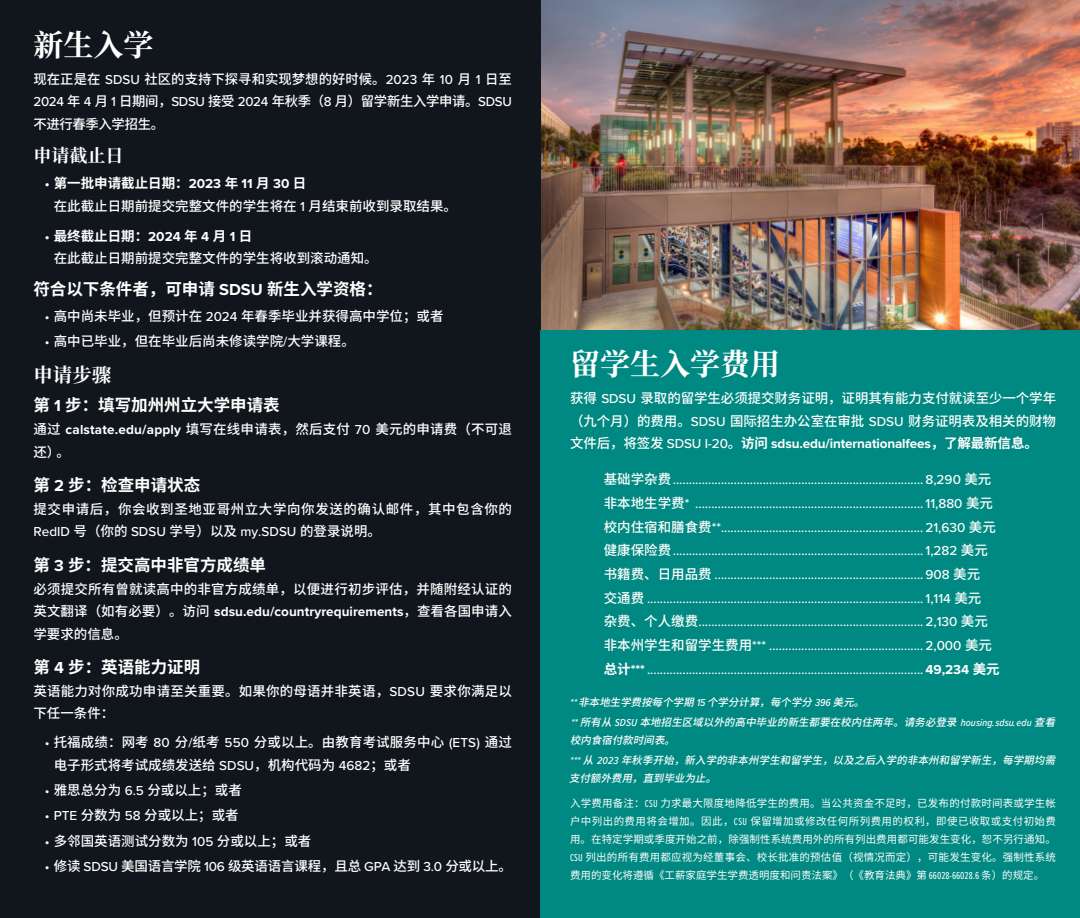
<style>
.page{position:relative;width:1080px;height:918px;background:#fff}
.page>*{position:absolute;margin:0;border:0;box-sizing:border-box;transform-origin:0 0}
.t1{font:700 30px "Noto Serif SC";color:#fff}
.t2{font:700 19.5px "Noto Serif SC";color:#fff}
.t3{font:700 18px "Noto Serif SC";color:#fff}
.Section_Title_B{font:700 16.5px "Noto Sans SC";color:#fff}
.Body_Leader{font:500 13.5px "Proxima Nova";color:#fff}
.Body{font:500 13.5px/22.5px "Noto Sans SC";color:#fff;text-align:justify}
.Body-2{font:500 13.5px/22.5px "Noto Sans SC";letter-spacing:.045em;color:#fff}
.t4{font:700 13.5px "Noto Sans SC";color:#fff}
.Body_Leader-2{font:10.5px/18px "Noto Sans SC";color:#fff;text-align:justify}
.Body_Leader-3{font:italic 500 10.5px/18px "Noto Sans SC";color:#fff}
.s1{font-family:"Proxima Nova"}
.s2{font-family:"Proxima Nova";font-weight:700}
.s3{font-weight:700}
.s4{font-family:"Noto Sans SC"}
.s5{font-family:"Noto Sans SC";font-weight:700}
.s6{font-family:"Proxima Nova Cond"}
.s7{font-family:"Proxima Nova Ex Cn"}
</style>
<div class="page">
<img style="left:540px;top:0;width:540px;height:330px">
<div style="left:0;top:0;width:540px;height:918px;background:#10161c"></div>
<div style="left:540px;top:330px;width:540px;height:588px;background:#008982"></div>
<p class="t1" style="left:33px;top:28px;width:121px">新生入学</p>
<p class="Body" style="left:33px;top:68px;width:480px">现在正是在 <span class="s1">SDSU</span> 社区的支持下探寻和实现梦想的好时候。<span class="s1">2023</span> 年 <span class="s1">10</span> 月 <span class="s1">1</span> 日至<span class="s1">2024</span> 年 <span class="s1">4</span> 月 <span class="s1">1</span> 日期间，<span class="s1">SDSU</span> 接受 <span class="s1">2024</span> 年秋季（<span class="s1">8</span> 月）留学新生入学申请。<span class="s1">SDSU</span>不进行春季入学招生。</p>
<p class="t3" style="left:33px;top:145px;width:91px">申请截止日</p>
<p class="t4" style="left:45px;top:176px;width:263px"><span class="s1">•</span> 第一批申请截止日期：<span class="s1">2023</span> 年 <span class="s1">11</span> 月 <span class="s1">30</span> 日</p>
<p class="Body" style="left:54px;top:195px;width:405px">在此截止日期前提交完整文件的学生将在 <span class="s1">1</span> 月结束前收到录取结果。</p>
<p class="t4" style="left:45px;top:228px;width:209px"><span class="s1">•</span> 最终截止日期：<span class="s1">2024</span> 年 <span class="s1">4</span> 月 <span class="s1">1</span> 日</p>
<p class="Body" style="left:54px;top:247px;width:326px">在此截止日期前提交完整文件的学生将收到滚动通知。</p>
<p class="Section_Title_B" style="left:33px;top:280px;width:351px">符合以下条件者，可申请 <span class="s1">SDSU</span> 新生入学资格：</p>
<p class="Body" style="left:45px;top:305px;width:400px"><span class="s1">•</span> 高中尚未毕业，但预计在 <span class="s1">2024</span> 年春季毕业并获得高中学位；或者</p>
<p class="Body" style="left:45px;top:330px;width:312px"><span class="s1">•</span> 高中已毕业，但在毕业后尚未修读学院<span class="s1">/</span>大学课程。</p>
<p class="t2" style="left:33px;top:364px;width:79px">申请步骤</p>
<p class="Section_Title_B" style="left:33px;top:396px;width:248px">第 <span class="s1">1</span> 步：填写加州州立大学申请表</p>
<p class="Body" style="left:33px;top:418px;width:480px">通过 <span class="s2">calstate.edu/apply</span> 填写在线申请表，然后支付 <span class="s1">70</span> 美元的申请费（不可退还）。</p>
<p class="Section_Title_B" style="left:33px;top:476px;width:168px">第 <span class="s1">2</span> 步：检查申请状态</p>
<p class="Body-2" style="left:33px;top:498px;width:480px">提交申请后，你会收到圣地亚哥州立大学向你发送的确认邮件，其中包含你的<br><span class="s1">RedID</span> 号（你的 <span class="s1">SDSU</span> 学号）以及 <span class="s1">my.SDSU</span> 的登录说明。</p>
<p class="Section_Title_B" style="left:33px;top:555px;width:234px">第 <span class="s1">3</span> 步：提交高中非官方成绩单</p>
<p class="Body" style="left:33px;top:578px;width:480px">必须提交所有曾就读高中的非官方成绩单，以便进行初步评估，并随附经认证的英文翻译（如有必要）。访问 <span class="s2">sdsu.edu/countryrequirements</span>，查看各国申请入学要求的信息。</p>
<p class="Section_Title_B" style="left:33px;top:657px;width:168px">第 <span class="s1">4</span> 步：英语能力证明</p>
<p class="Body" style="left:33px;top:680px;width:480px">英语能力对你成功申请至关重要。如果你的母语并非英语，<span class="s1">SDSU</span> 要求你满足以下任一条件：</p>
<p class="Body" style="left:54px;top:732px;width:460px;text-indent:-9px"><span class="s1">•</span> 托福成绩：网考 <span class="s1">80</span> 分<span class="s1">/</span>纸考 <span class="s1">550</span> 分或以上。由教育考试服务中心 <span class="s1">(ETS)</span> 通过电子形式将考试成绩发送给 <span class="s1">SDSU</span>，机构代码为 <span class="s1">4682</span>；或者</p>
<p class="Body" style="left:45px;top:779px;width:199px"><span class="s1">•</span> 雅思总分为 <span class="s1">6.5</span> 分或以上；或者</p>
<p class="Body" style="left:45px;top:804px;width:195px"><span class="s1">• PTE</span> 分数为 <span class="s1">58</span> 分或以上；或者</p>
<p class="Body" style="left:45px;top:830px;width:268px"><span class="s1">•</span> 多邻国英语测试分数为 <span class="s1">105</span> 分或以上；或者</p>
<p class="Body" style="left:45px;top:855px;width:469px"><span class="s1">•</span> 修读 <span class="s1">SDSU</span> 美国语言学院 <span class="s1">106</span> 级英语语言课程，且总 <span class="s1">GPA</span> 达到 <span class="s1">3.0</span> 分或以上。</p>
<p class="t1" style="left:570px;top:347px;width:211px">留学生入学费用</p>
<p class="Body" style="left:570px;top:387px;width:488px">获得 <span class="s1">SDSU</span> 录取的留学生必须提交财务证明，证明其有能力支付就读至少一个学年（九个月）的费用。<span class="s1">SDSU</span> 国际招生办公室在审批 <span class="s1">SDSU</span> 财务证明表及相关的财物文件后，将签发 <span class="s1">SDSU I-20</span>。<span class="s3">访问</span> <span class="s2">sdsu.edu/internationalfees</span><span class="s3">，了解最新信息。</span></p>
<p class="Body_Leader" style="left:604px;top:470px;width:389px"><span class="s4">基础学杂费</span> .............................................................................. 8,290 <span class="s4">美元</span></p>
<p class="Body_Leader" style="left:604px;top:493px;width:391px"><span class="s4">非本地生学费</span>* .......................................................................11,880 <span class="s4">美元</span></p>
<p class="Body_Leader" style="left:604px;top:517px;width:394px"><span class="s4">校内住宿和膳食费</span>**............................................................... 21,630 <span class="s4">美元</span></p>
<p class="Body_Leader" style="left:604px;top:541px;width:386px"><span class="s4">健康保险费</span> ..............................................................................1,282 <span class="s4">美元</span></p>
<p class="Body_Leader" style="left:604px;top:564px;width:378px"><span class="s4">书籍费、日用品费</span> ................................................................. 908 <span class="s4">美元</span></p>
<p class="Body_Leader" style="left:604px;top:588px;width:379px"><span class="s4">交通费</span> ......................................................................................1,114 <span class="s4">美元</span></p>
<p class="Body_Leader" style="left:604px;top:612px;width:386px"><span class="s4">杂费、个人缴费</span> ...................................................................... 2,130 <span class="s4">美元</span></p>
<p class="Body_Leader" style="left:604px;top:635px;width:390px"><span class="s4">非本州学生和留学生费用</span>*** ................................................ 2,000 <span class="s4">美元</span></p>
<p class="Body_Leader" style="left:604px;top:659px;width:398px"><span class="s5">总计</span><span class="s3">***</span> ...................................................................................... <span class="s3">49,234</span> <span class="s5">美元</span></p>
<p class="Body_Leader-3" style="left:569px;top:693px;width:302px"><span class="s6">* *</span>非本地生学费按每个学期 <span class="s6">1 5</span> 个学分计算，每个学分 <span class="s6">3 9 6</span> 美元。</p>
<p class="Body_Leader-3" style="left:570px;top:713px;width:492px"><span class="s6">**</span>所有从 <span class="s6">SD S U</span> 本地招生区域以外的高中毕业的新生都要在校内住两年。请务必登录 <span class="s6">h o u s in g. s ds u. e d u</span> 查看校内食宿付款时间表。</p>
<p class="Body_Leader-3" style="left:569px;top:751px;width:493px"><span class="s6">***</span>从 <span class="s6">2 0 2 3</span> 年秋季开始，新入学的非本州学生和留学生，以及之后入学的非本州和留学新生，每学期均需支付额外费用，直到毕业为止。</p>
<p class="Body_Leader-2" style="left:570px;top:794px;width:488px">入学费用备注：<span class="s7">CSU</span> 力求最大限度地降低学生的费用。当公共资金不足时，已发布的付款时间表或学生帐户中列出的费用将会增加。因此，<span class="s7">CSU</span> 保留增加或修改任何所列费用的权利，即使已收取或支付初始费用。在特定学期或季度开始之前，除强制性系统费用外的所有列出费用都可能发生变化，恕不另行通知。<span class="s7">CSU</span> 列出的所有费用都应视为经董事会、校长批准的预估值（视情况而定），可能发生变化。强制性系统费用的变化将遵循《工薪家庭学生学费透明度和问责法案》（《教育法典》第 <span class="s7">66028-66028.6</span> 条）的规定。</p>
</div>
